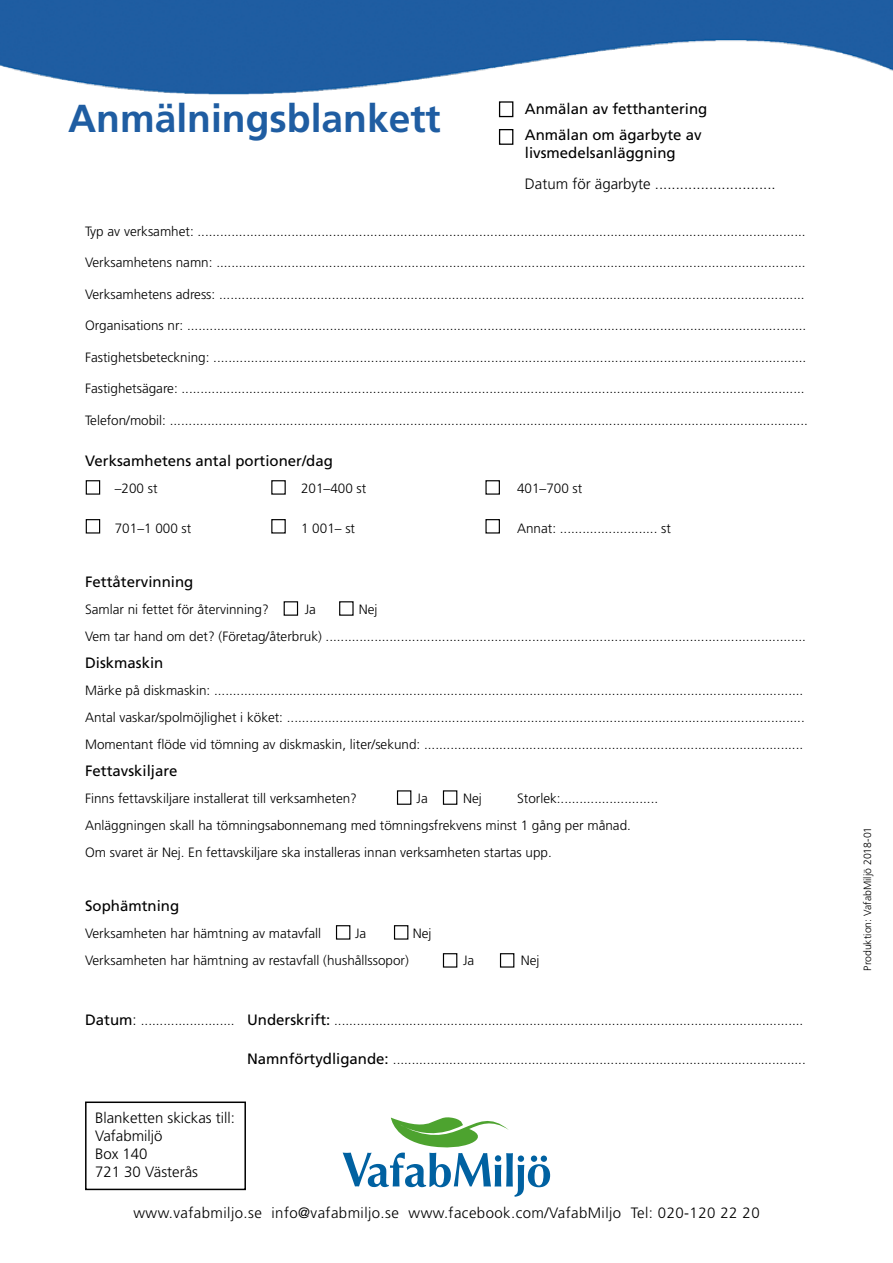
<style>
.page{position:relative;width:893px;height:1263px;background:#fff}
.page>*{position:absolute;margin:0;border:0;box-sizing:border-box;transform-origin:0 0}
.t1{font:700 39px "Frutiger LT Std";color:#1f5da2}
.t2{font:15px/26.5px "Frutiger LT Std";color:#000}
.t3{font:300 15px/18px "Frutiger LT Std";color:#000}
.t4{font:300 15px "Frutiger LT Std";letter-spacing:.03em;color:#000}
.t5{font:300 13.5px/27px "Frutiger LT Std";color:#000}
.t6{font:300 10.5px "Frutiger LT Std";color:#000}
.s1{font-weight:400;font-size:15px}
.s2{font-size:15px}
</style>
<div class="page">
<img style="left:0;top:0;width:893px;height:118px">
<svg style="left:343px;top:1117px;width:207px;height:80px"></svg>
<div style="left:86px;top:480px;width:14px;height:15px;border:1px solid #000"></div>
<div style="left:86px;top:519px;width:14px;height:14px;border:1px solid #000"></div>
<div style="left:271px;top:519px;width:15px;height:14px;border:1px solid #000"></div>
<div style="left:485px;top:519px;width:15px;height:14px;border:1px solid #000"></div>
<div style="left:339px;top:601px;width:15px;height:15px;border:1px solid #000"></div>
<div style="left:397px;top:790px;width:14px;height:15px;border:1px solid #000"></div>
<div style="left:336px;top:925px;width:14px;height:15px;border:1px solid #000"></div>
<div style="left:394px;top:925px;width:14px;height:15px;border:1px solid #000"></div>
<div style="left:443px;top:953px;width:14px;height:14px;border:1px solid #000"></div>
<div style="left:500px;top:953px;width:14px;height:14px;border:1px solid #000"></div>
<div style="left:443px;top:790px;width:14px;height:15px;border:1px solid #000"></div>
<div style="left:284px;top:601px;width:14px;height:15px;border:1px solid #000"></div>
<div style="left:485px;top:480px;width:15px;height:15px;border:1px solid #000"></div>
<div style="left:271px;top:480px;width:15px;height:15px;border:1px solid #000"></div>
<div style="left:499px;top:129px;width:14px;height:16px;border:1px solid #000"></div>
<div style="left:499px;top:101px;width:14px;height:16px;border:1px solid #000"></div>
<div style="left:85px;top:1101px;width:161px;height:89px;border:2px solid #000"></div>
<p class="t2" style="left:525px;top:95px;width:184px">Anmälan av fetthantering<br>Anmälan om ägarbyte av</p>
<p class="t2" style="left:525px;top:140px;width:152px">livsmedelsanläggning</p>
<p class="t3" style="left:525px;top:175px;width:252px">Datum för ägarbyte .............................</p>
<p class="t5" style="left:85px;top:218px;width:722px">Typ av verksamhet: ..................................................................................................................................................................</p>
<p class="t5" style="left:85px;top:249px;width:722px">Verksamhetens namn: .............................................................................................................................................................</p>
<p class="t5" style="left:85px;top:281px;width:721px">Verksamhetens adress: ............................................................................................................................................................</p>
<p class="t5" style="left:85px;top:312px;width:723px">Organisations nr: .....................................................................................................................................................................</p>
<p class="t5" style="left:85px;top:344px;width:723px">Fastighetsbeteckning: ..............................................................................................................................................................</p>
<p class="t5" style="left:85px;top:375px;width:721px">Fastighetsägare: ......................................................................................................................................................................</p>
<p class="t5" style="left:85px;top:407px;width:724px">Telefon/mobil: ..........................................................................................................................................................................</p>
<h1 class="t1" style="left:68px;top:95px;width:374px">Anmälningsblankett</h1>
<p class="t2" style="left:85px;top:448px;width:249px">Verksamhetens antal portioner/dag</p>
<p class="t5" style="left:115px;top:475px;width:44px">–200 st</p>
<p class="t5" style="left:301px;top:475px;width:67px">201–400 st</p>
<p class="t5" style="left:517px;top:475px;width:67px">401–700 st</p>
<p class="t5" style="left:115px;top:515px;width:78px">701–1 000 st</p>
<p class="t5" style="left:301px;top:515px;width:56px">1 001– st</p>
<p class="t5" style="left:517px;top:515px;width:155px">Annat: .......................... st</p>
<p class="t2" style="left:85px;top:568px;width:110px">Fettåtervinning</p>
<p class="t5" style="left:85px;top:596px;width:185px">Samlar ni fettet för återvinning?</p>
<p class="t5" style="left:305px;top:596px;width:13px">Ja</p>
<p class="t5" style="left:85px;top:596px;width:722px;text-indent:274px">Nej<br>Vem tar hand om det? (Företag/återbruk) ................................................................................................................................</p>
<p class="t2" style="left:85px;top:649px;width:80px">Diskmaskin</p>
<p class="t5" style="left:85px;top:677px;width:721px;text-align:justify">Märke på diskmaskin: .............................................................................................................................................................<br>Antal vaskar/spolmöjlighet i köket: ..........................................................................................................................................<br>Momentant flöde vid tömning av diskmaskin, liter/sekund: .....................................................................................................</p>
<p class="t2" style="left:85px;top:757px;width:94px">Fettavskiljare</p>
<p class="t5" style="left:85px;top:785px;width:273px">Finns fettavskiljare installerat till verksamheten?</p>
<p class="t5" style="left:417px;top:785px;width:13px">Ja</p>
<p class="t5" style="left:463px;top:785px;width:20px">Nej</p>
<p class="t5" style="left:85px;top:785px;width:575px;text-indent:432px">Storlek:..........................<br>Anläggningen skall ha tömningsabonnemang med tömningsfrekvens minst 1 gång per månad.<br>Om svaret är Nej. En fettavskiljare ska installeras innan verksamheten startas upp.</p>
<p class="t2" style="left:85px;top:892px;width:96px">Sophämtning</p>
<p class="t5" style="left:85px;top:920px;width:238px">Verksamheten har hämtning av matavfall</p>
<p class="t5" style="left:355px;top:920px;width:13px">Ja</p>
<p class="t5" style="left:413px;top:920px;width:20px">Nej</p>
<p class="t5" style="left:85px;top:947px;width:325px">Verksamheten har hämtning av restavfall (hushållssopor)</p>
<p class="t5" style="left:463px;top:947px;width:13px">Ja</p>
<p class="t5" style="left:521px;top:947px;width:20px">Nej</p>
<p class="t5" style="left:85px;top:1007px;width:720px"><span class="s1">Datum</span><span class="s2">:</span> ......................... <span class="s1">Underskrift:</span> .............................................................................................................................</p>
<p class="t5" style="left:247px;top:1046px;width:560px"><span class="s1">Namnförtydligande:</span> ..............................................................................................................</p>
<p class="t3" style="left:95px;top:1109px;width:141px">Blanketten skickas till:<br>Vafabmiljö<br>Box 140<br>721 30 Västerås</p>
<p class="t4" style="left:133px;top:1204px;width:628px">www.vafabmiljo.se info@vafabmiljo.se www.facebook.com/VafabMiljo Tel: 020-120 22 20</p>
<p class="t6" style="left:861px;top:971px;width:145px;rotate:-90deg">Produktion: VafabMiljö 2018-01</p>
</div>
